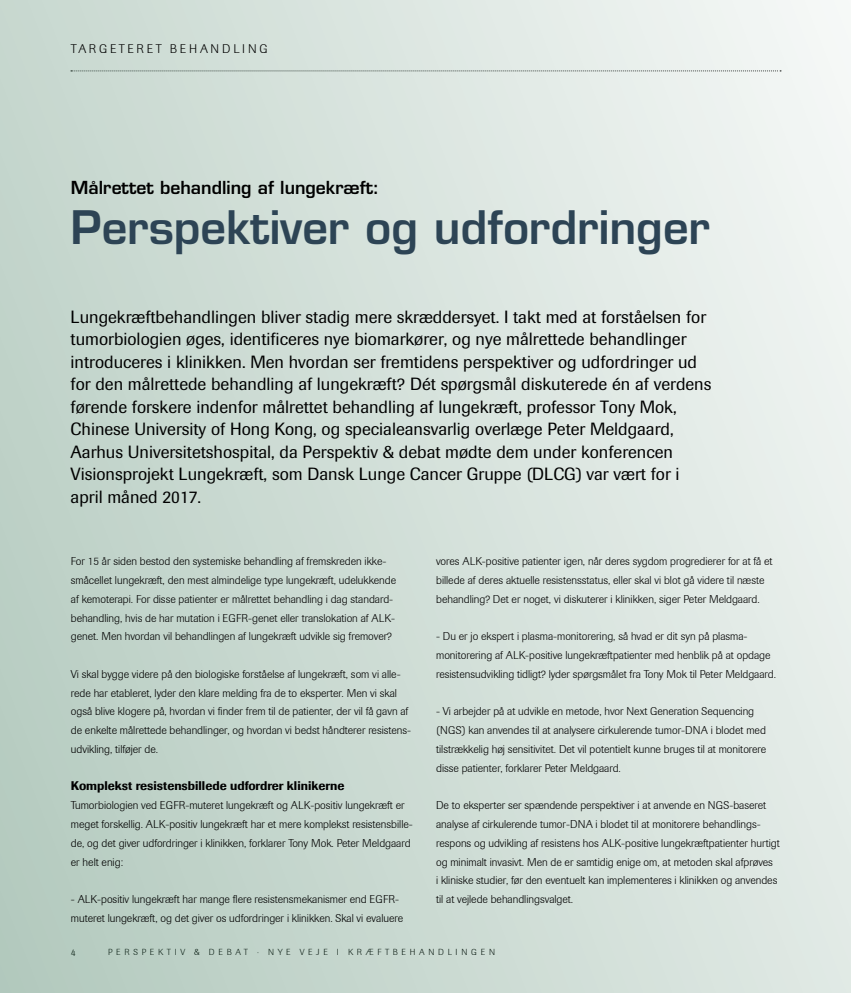
<style>
.page{position:relative;width:851px;height:993px;background:#fff}
.page>*{position:absolute;margin:0;border:0;box-sizing:border-box;transform-origin:0 0}
.t1{font:600 45px "Eurostile LT Std";color:#2d4455}
.t2{font:17.5px/22.5px "Imago";color:#000}
.t3{font:600 17.5px "Eurostile LT Std";color:#000}
.t4{font:500 12.5px "Berthold Imago";color:#000}
.t5{font:300 12.5px "Berthold Imago";letter-spacing:.22em;color:#000}
.t6{font:300 11.25px/18.8px "Berthold Imago";color:#000}
.t7{font:300 10px "Berthold Imago";color:#000}
.t8{font:300 8.75px "Berthold Imago";letter-spacing:.42em;color:#000}
</style>
<div class="page">
<div style="left:0;top:0;width:850px;height:992px;background:linear-gradient(to right,#bcd0c6,#ecf1ee)"></div>
<p class="t5" style="left:71px;top:42px;width:198px">TARGETERET BEHANDLING</p>
<h2 class="t3" style="left:71px;top:177px;width:310px">Målrettet behandling af lungekræft:</h2>
<h1 class="t1" style="left:71px;top:199px;width:640px">Perspektiver og udfordringer</h1>
<p class="t2" style="left:71px;top:305px;width:642px">Lungekræftbehandlingen bliver stadig mere skræddersyet. I takt med at forståelsen for tumorbiologien øges, identificeres nye biomarkører, og nye målrettede behandlinger introduceres i klinikken. Men hvordan ser fremtidens perspektiver og udfordringer ud for den målrettede behandling af lungekræft? Dét spørgsmål diskuterede én af verdens førende forskere indenfor målrettet behandling af lungekræft, professor Tony Mok, Chinese University of Hong Kong, og specialeansvarlig overlæge Peter Meldgaard, Aarhus Universitetshospital, da Perspektiv &amp; debat mødte dem under konferencen Visionsprojekt Lungekræft, som Dansk Lunge Cancer Gruppe (DLCG) var vært for i april måned 2017.</p>
<p class="t6" style="left:71px;top:552px;width:327px">For 15 år siden bestod den systemiske behandling af fremskreden ikke&shy;småcellet lungekræft, den mest almindelige type lungekræft, udelukkende af kemoterapi. For disse patienter er målrettet behandling i dag standard&shy;behandling, hvis de har mutation i EGFR-genet eller translokation af ALK&shy;genet. Men hvordan vil behandlingen af lungekræft udvikle sig fremover?</p>
<p class="t6" style="left:71px;top:664px;width:341px">Vi skal bygge videre på den biologiske forståelse af lungekræft, som vi alle&shy;rede har etableret, lyder den klare melding fra de to eksperter. Men vi skal også blive klogere på, hvordan vi finder frem til de patienter, der vil få gavn af de enkelte målrettede behandlinger, og hvordan vi bedst håndterer resistens&shy;udvikling, tilføjer de.</p>
<p class="t4" style="left:71px;top:778px;width:275px">Komplekst resistensbillede udfordrer klinikerne</p>
<p class="t6" style="left:71px;top:795px;width:343px">Tumorbiologien ved EGFR-muteret lungekræft og ALK-positiv lungekræft er meget forskellig. ALK-positiv lungekræft har et mere komplekst resistensbille&shy;de, og det giver udfordringer i klinikken, forklarer Tony Mok. Peter Meldgaard er helt enig:</p>
<p class="t6" style="left:71px;top:889px;width:334px">- ALK-positiv lungekræft har mange flere resistensmekanismer end EGFR&shy;muteret lungekræft, og det giver os udfordringer i klinikken. Skal vi evaluere</p>
<p class="t6" style="left:436px;top:552px;width:338px">vores ALK-positive patienter igen, når deres sygdom progredierer for at få et billede af deres aktuelle resistensstatus, eller skal vi blot gå videre til næste behandling? Det er noget, vi diskuterer i klinikken, siger Peter Meldgaard.</p>
<p class="t6" style="left:436px;top:627px;width:341px">- Du er jo ekspert i plasma-monitorering, så hvad er dit syn på plasma&shy;monitorering af ALK-positive lungekræftpatienter med henblik på at opdage resistensudvikling tidligt? lyder spørgsmålet fra Tony Mok til Peter Meldgaard.</p>
<p class="t6" style="left:436px;top:702px;width:331px">- Vi arbejder på at udvikle en metode, hvor Next Generation Sequencing (NGS) kan anvendes til at analysere cirkulerende tumor-DNA i blodet med tilstrækkelig høj sensitivitet. Det vil potentielt kunne bruges til at monitorere disse patienter, forklarer Peter Meldgaard.</p>
<p class="t6" style="left:436px;top:795px;width:345px">De to eksperter ser spændende perspektiver i at anvende en NGS-baseret analyse af cirkulerende tumor-DNA i blodet til at monitorere behandlings&shy;respons og udvikling af resistens hos ALK-positive lungekræftpatienter hurtigt og minimalt invasivt. Men de er samtidig enige om, at metoden skal afprøves<br>i kliniske studier, før den eventuelt kan implementeres i klinikken og anvendes til at vejlede behandlingsvalget.</p>
<p class="t7" style="left:71px;top:946px;width:6px">4</p>
<p class="t8" style="left:108px;top:946px;width:388px">PERSPEKTIV &amp; DEBAT · NYE VEJE I KRÆFTBEHANDLINGEN</p>
</div>
